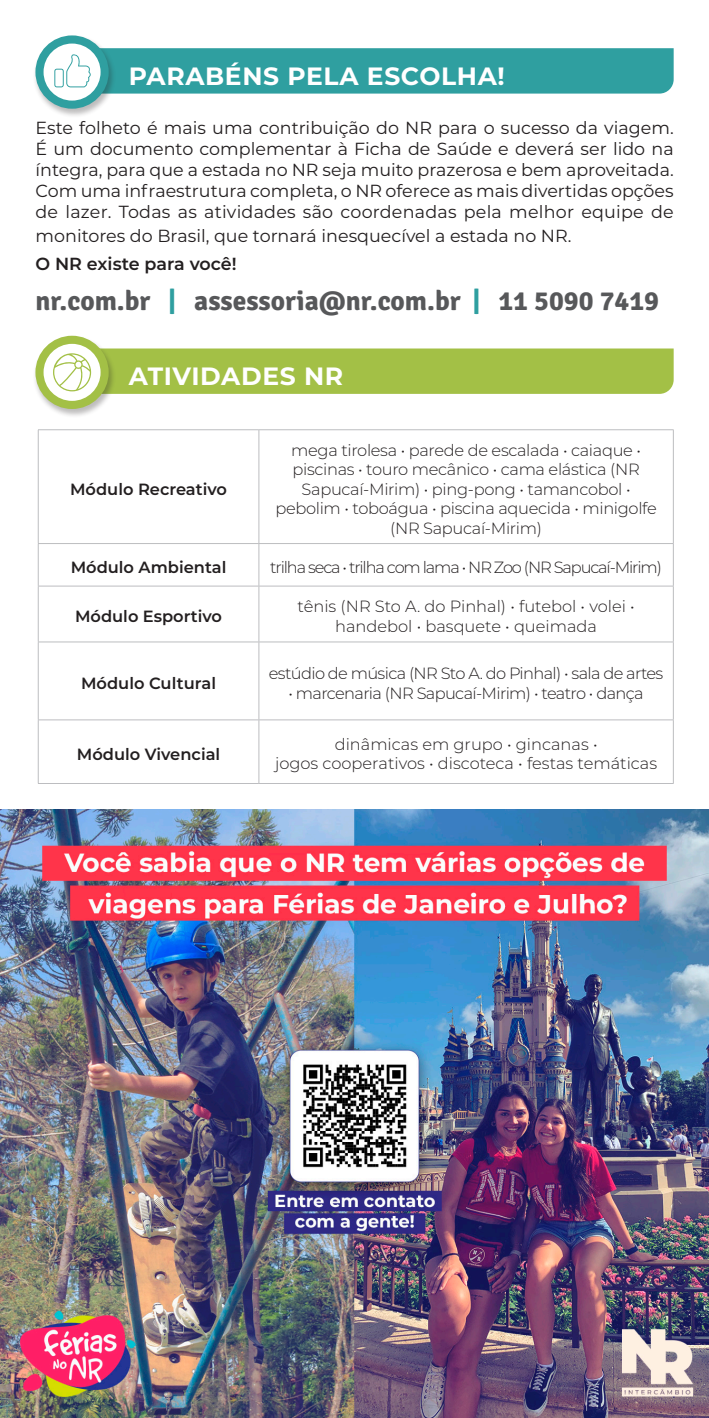
<style>
.page{position:relative;width:709px;height:1418px;background:#fff}
.page>*{position:absolute;margin:0;border:0;box-sizing:border-box;transform-origin:0 0}
.itens{font:700 27.5px "Signika";color:#57585a}
.t1{font:700 25px "Montserrat";letter-spacing:.025em;color:#fff}
.itens-2{font:17.5px/21px "Montserrat";color:#231f20;text-align:justify}
.itens-3{font:600 17.5px "Montserrat";letter-spacing:-.005em;color:#231f20}
.itens-4{font:300 16.25px/19.5px "Montserrat";letter-spacing:-.02em;color:#231f20;text-align:center}
.itens-5{font:300 16.25px/19.5px "Montserrat";color:#231f20;text-align:center}
.itens-6{font:300 16.25px "Montserrat";letter-spacing:-.04em;color:#231f20}
.itens-7{font:600 16.25px "Montserrat";color:#231f20}
.itens-8{font:300 16.25px "Montserrat";letter-spacing:-.07em;color:#231f20}
.s1{color:#2f9fa0}
</style>
<div class="page">
<hr style="left:708px;top:0;width:1px;height:541px;background:#e9904e">
<svg style="left:708px;top:519px;width:1px;height:22px"></svg>
<div style="left:33px;top:35px;width:83px;height:83px;background:#231f20;opacity:.3"></div>
<div style="left:35px;top:35px;width:74px;height:74px;background:#2f9fa0;border-radius:50%"></div>
<div style="left:44px;top:44px;width:57px;height:57px;background:#fff;border-radius:50%"></div>
<svg style="left:53px;top:48px;width:620px;height:46px;background:#3fa6a7"></svg>
<div style="left:33px;top:336px;width:83px;height:82px;background:#231f20;opacity:.3"></div>
<div style="left:35px;top:336px;width:74px;height:73px;background:#a3c046;border-radius:50%"></div>
<div style="left:44px;top:344px;width:57px;height:57px;background:#fff;border-radius:50%"></div>
<svg style="left:39px;top:430px;width:634px;height:353px"></svg>
<hr style="left:38px;top:429px;width:221px;height:1px;background:#bcbdc0">
<hr style="left:38px;top:430px;width:1px;height:113px;background:#bcbdc0">
<hr style="left:259px;top:429px;width:414px;height:1px;background:#bcbdc0">
<hr style="left:258px;top:430px;width:1px;height:113px;background:#bcbdc0">
<hr style="left:673px;top:430px;width:1px;height:113px;background:#bcbdc0">
<hr style="left:38px;top:543px;width:221px;height:1px;background:#bcbdc0">
<hr style="left:38px;top:544px;width:1px;height:42px;background:#bcbdc0">
<hr style="left:259px;top:543px;width:414px;height:1px;background:#bcbdc0">
<hr style="left:258px;top:544px;width:1px;height:42px;background:#bcbdc0">
<hr style="left:673px;top:544px;width:1px;height:42px;background:#bcbdc0">
<hr style="left:38px;top:585px;width:221px;height:1px;background:#bcbdc0">
<hr style="left:38px;top:586px;width:1px;height:55px;background:#bcbdc0">
<hr style="left:259px;top:585px;width:414px;height:1px;background:#bcbdc0">
<hr style="left:258px;top:586px;width:1px;height:55px;background:#bcbdc0">
<hr style="left:673px;top:586px;width:1px;height:55px;background:#bcbdc0">
<hr style="left:38px;top:641px;width:221px;height:1px;background:#bcbdc0">
<hr style="left:38px;top:642px;width:1px;height:77px;background:#bcbdc0">
<hr style="left:259px;top:641px;width:414px;height:1px;background:#bcbdc0">
<hr style="left:258px;top:642px;width:1px;height:77px;background:#bcbdc0">
<hr style="left:673px;top:642px;width:1px;height:77px;background:#bcbdc0">
<hr style="left:38px;top:719px;width:221px;height:1px;background:#bcbdc0">
<hr style="left:38px;top:720px;width:1px;height:63px;background:#bcbdc0">
<hr style="left:259px;top:719px;width:414px;height:1px;background:#bcbdc0">
<hr style="left:258px;top:720px;width:1px;height:63px;background:#bcbdc0">
<hr style="left:673px;top:720px;width:1px;height:63px;background:#bcbdc0">
<hr style="left:38px;top:783px;width:221px;height:1px;background:#bcbdc0">
<hr style="left:259px;top:783px;width:414px;height:1px;background:#bcbdc0">
<svg style="left:53px;top:348px;width:620px;height:46px;background:#a9c453"></svg>
<img style="left:0;top:809px;width:709px;height:608px">
<p class="t1" style="left:129px;top:58px;width:377px">PARABÉNS PELA ESCOLHA!</p>
<p class="itens-2" style="left:36px;top:116px;width:639px">Este folheto é mais uma contribuição do NR para o sucesso da viagem.<br>É um documento complementar à Ficha de Saúde e deverá ser lido na íntegra, para que a estada no NR seja muito prazerosa e bem aproveitada.<br>Com uma infraestrutura completa, o NR oferece as mais divertidas opções de lazer. Todas as atividades são coordenadas pela melhor equipe de</p>
<p class="itens-2" style="left:36px;top:224px;width:537px">monitores do Brasil, que tornará inesquecível a estada no NR.</p>
<p class="itens-3" style="left:36px;top:251px;width:202px">O NR existe para você!</p>
<p class="itens" style="left:36px;top:278px;width:625px">nr.com.br <span class="s1">|</span> assessoria@nr.com.br <span class="s1">|</span> 11 5090 7419</p>
<p class="t1" style="left:129px;top:358px;width:216px">ATIVIDADES NR</p>
<p class="itens-7" style="left:70px;top:477px;width:158px">Módulo Recreativo</p>
<p class="itens-4" style="left:275px;top:439px;width:383px">mega tirolesa • parede de escalada • caiaque • piscinas • touro mecânico • cama elástica (NR Sapucaí-Mirim) • ping-pong • tamancobol • pebolim • toboágua • piscina aquecida • minigolfe (NR Sapucaí-Mirim)</p>
<p class="itens-7" style="left:71px;top:555px;width:157px">Módulo Ambiental</p>
<p class="itens-8" style="left:270px;top:556px;width:393px">trilha seca • trilha com lama • NR Zoo (NR Sapucaí-Mirim)</p>
<p class="itens-7" style="left:75px;top:604px;width:148px">Módulo Esportivo</p>
<p class="itens-5" style="left:297px;top:596px;width:338px">tênis (NR Sto A. do Pinhal) • futebol • volei • handebol • basquete • queimada</p>
<p class="itens-7" style="left:81px;top:671px;width:136px">Módulo Cultural</p>
<p class="itens-7" style="left:77px;top:742px;width:145px">Módulo Vivencial</p>
<p class="itens-6" style="left:269px;top:662px;width:396px">estúdio de música (NR Sto A. do Pinhal) • sala de artes</p>
<p class="itens-6" style="left:288px;top:681px;width:356px">• marcenaria (NR Sapucaí-Mirim) • teatro • dança</p>
<p class="itens-5" style="left:335px;top:733px;width:264px">dinâmicas em grupo • gincanas •</p>
<p class="itens-5" style="left:275px;top:753px;width:384px">jogos cooperativos • discoteca • festas temáticas</p>
</div>
